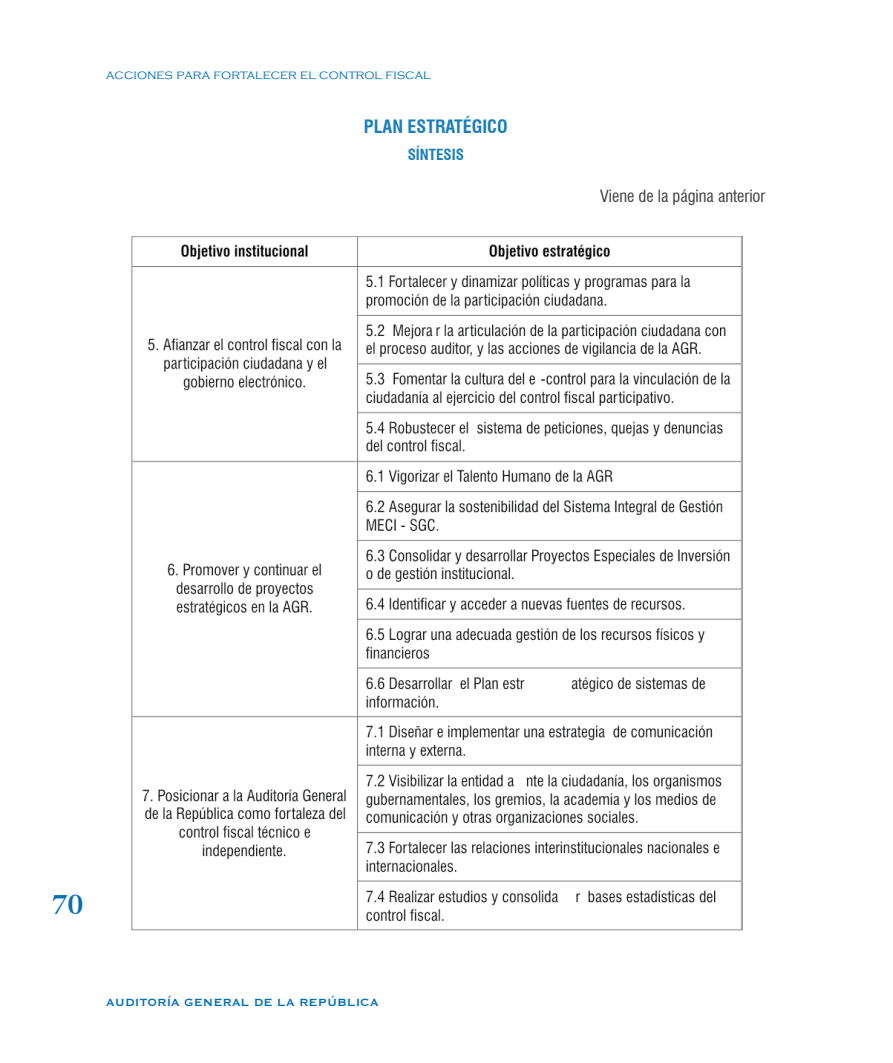
<style>
.page{position:relative;width:893px;height:1063px;background:#fff}
.page>*{position:absolute;margin:0;border:0;box-sizing:border-box;transform-origin:0 0}
.t1{font:700 27px "Galliard IT Cby BT";color:#006fb7}
.t2{font:700 condensed 18px "Swiss 721 BT";color:#197dbe}
.t3{font:condensed 16.5px "Swiss 721 BT";color:#3e3d40}
.t4{font:700 condensed 15px "Swiss 721 BT";color:#197dbe}
.t5{font:300 13.5px "Copperplate Gothic";color:#006fb7}
.t6{font:700 13.5px "Copperplate Gothic BT";color:#006fb7}
</style>
<div class="page">
<img style="left:131px;top:236px;width:611px;height:695px">
<p class="t5" style="left:106px;top:67px;width:326px">acciones para fortalecer el control fiscal</p>
<h2 class="t2" style="left:364px;top:115px;width:145px">PLAN ESTRATÉGICO</h2>
<p class="t4" style="left:408px;top:145px;width:58px">SÍNTESIS</p>
<p class="t3" style="left:600px;top:186px;width:167px">Viene de la página anterior</p>
<h1 class="t1" style="left:51px;top:887px;width:34px">70</h1>
<p class="t6" style="left:106px;top:995px;width:274px">AUDITORÍA GENERAL DE LA REPÚBLICA</p>
</div>
